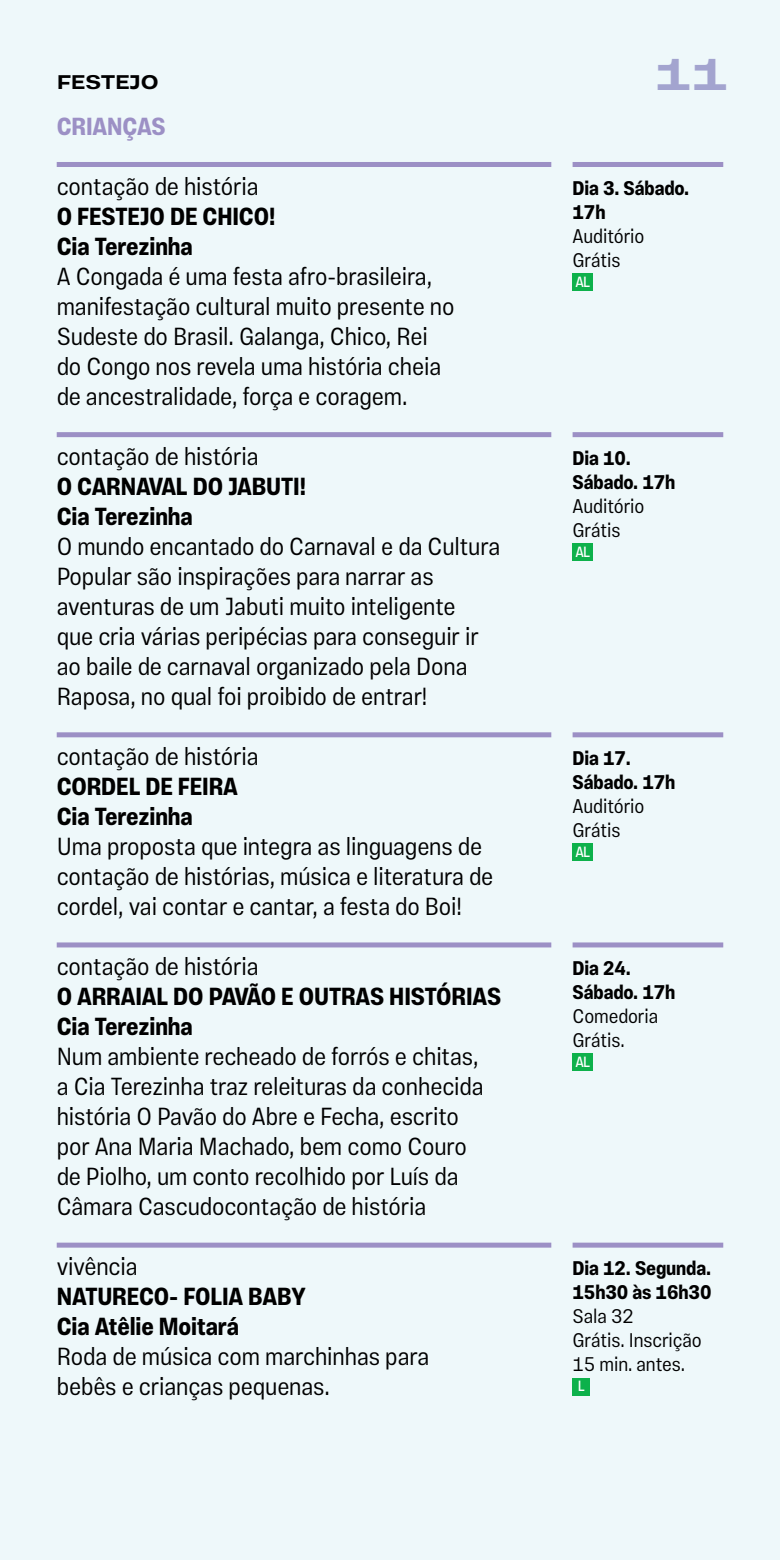
<style>
.page{position:relative;width:780px;height:1560px;background:#fff}
.page>*{position:absolute;margin:0;border:0;box-sizing:border-box;transform-origin:0 0}
.t1{font:700 45px "Vinila Extended";color:#9c90c5}
.t2{font:300 25px/30px "Vinila Condensed";letter-spacing:-.005em;color:#000}
.t3{font:700 25px/30px "Vinila Condensed";letter-spacing:-.005em;color:#000}
.t4{font:700 25px "Vinila Condensed";letter-spacing:-.005em;color:#9c90c5}
.t5{font:300 20px/24px "Vinila Condensed";letter-spacing:-.005em;color:#000}
.t6{font:700 20px/24px "Vinila Condensed";letter-spacing:-.005em;color:#000}
.t7{font:700 20px "Vinila Extended";letter-spacing:-.005em;color:#000}
.t8{font:15px "Vinila Condensed";letter-spacing:-.05em;color:#fff}
</style>
<div class="page">
<div style="left:0;top:0;width:780px;height:1559px;background:#eef8fa"></div>
<div style="left:572px;top:162px;width:151px;height:5px;background:#9c90c5"></div>
<div style="left:572px;top:273px;width:21px;height:18px;background:#0db14b"></div>
<div style="left:57px;top:162px;width:494px;height:5px;background:#9c90c5"></div>
<div style="left:57px;top:432px;width:494px;height:5px;background:#9c90c5"></div>
<div style="left:57px;top:732px;width:494px;height:5px;background:#9c90c5"></div>
<div style="left:57px;top:942px;width:494px;height:5px;background:#9c90c5"></div>
<div style="left:57px;top:1242px;width:494px;height:5px;background:#9c90c5"></div>
<div style="left:572px;top:432px;width:151px;height:5px;background:#9c90c5"></div>
<div style="left:572px;top:543px;width:21px;height:18px;background:#0db14b"></div>
<div style="left:572px;top:732px;width:151px;height:5px;background:#9c90c5"></div>
<div style="left:572px;top:843px;width:21px;height:18px;background:#0db14b"></div>
<div style="left:572px;top:942px;width:151px;height:5px;background:#9c90c5"></div>
<div style="left:572px;top:1053px;width:21px;height:18px;background:#0db14b"></div>
<div style="left:572px;top:1242px;width:151px;height:5px;background:#9c90c5"></div>
<div style="left:572px;top:1377px;width:18px;height:18px;background:#0db14b"></div>
<p class="t7" style="left:57px;top:70px;width:103px">FESTEJO</p>
<p class="t4" style="left:57px;top:111px;width:110px">CRIANÇAS</p>
<p class="t2" style="left:57px;top:171px;width:203px">contação de história</p>
<p class="t3" style="left:57px;top:201px;width:220px">O FESTEJO DE CHICO!<br>Cia Terezinha</p>
<p class="t2" style="left:57px;top:261px;width:399px">A Congada é uma festa afro-brasileira, manifestação cultural muito presente no Sudeste do Brasil. Galanga, Chico, Rei do Congo nos revela uma história cheia de ancestralidade, força e coragem.</p>
<p class="t2" style="left:57px;top:441px;width:203px">contação de história</p>
<p class="t3" style="left:57px;top:471px;width:251px">O CARNAVAL DO JABUTI!<br>Cia Terezinha</p>
<p class="t2" style="left:57px;top:531px;width:445px">O mundo encantado do Carnaval e da Cultura Popular são inspirações para narrar as aventuras de um Jabuti muito inteligente<br>que cria várias peripécias para conseguir ir ao baile de carnaval organizado pela Dona Raposa, no qual foi proibido de entrar!</p>
<p class="t2" style="left:57px;top:741px;width:203px">contação de história</p>
<p class="t3" style="left:57px;top:771px;width:183px">CORDEL DE FEIRA<br>Cia Terezinha</p>
<p class="t2" style="left:57px;top:831px;width:438px">Uma proposta que integra as linguagens de contação de histórias, música e literatura de cordel, vai contar e cantar, a festa do Boi!</p>
<p class="t2" style="left:57px;top:951px;width:203px">contação de história</p>
<p class="t3" style="left:57px;top:981px;width:446px">O ARRAIAL DO PAVÃO E OUTRAS HISTÓRIAS<br>Cia Terezinha</p>
<p class="t2" style="left:57px;top:1041px;width:428px">Num ambiente recheado de forrós e chitas, a Cia Terezinha traz releituras da conhecida história O Pavão do Abre e Fecha, escrito por Ana Maria Machado, bem como Couro de Piolho, um conto recolhido por Luís da Câmara Cascudocontação de história</p>
<p class="t2" style="left:57px;top:1251px;width:82px">vivência</p>
<p class="t3" style="left:57px;top:1281px;width:250px">NATURECO- FOLIA BABY<br>Cia Atêlie Moitará</p>
<p class="t2" style="left:57px;top:1341px;width:374px">Roda de música com marchinhas para bebês e crianças pequenas.</p>
<h1 class="t1" style="left:654px;top:47px;width:75px">11</h1>
<p class="t6" style="left:572px;top:176px;width:118px">Dia 3. Sábado.<br>17h</p>
<p class="t5" style="left:572px;top:223px;width:73px">Auditório<br>Grátis</p>
<p class="t8" style="left:575px;top:273px;width:16px">AL</p>
<p class="t6" style="left:572px;top:446px;width:104px">Dia 10.<br>Sábado. 17h</p>
<p class="t5" style="left:572px;top:493px;width:73px">Auditório<br>Grátis</p>
<p class="t8" style="left:575px;top:543px;width:16px">AL</p>
<p class="t6" style="left:572px;top:746px;width:104px">Dia 17.<br>Sábado. 17h</p>
<p class="t5" style="left:572px;top:793px;width:73px">Auditório<br>Grátis</p>
<p class="t8" style="left:575px;top:843px;width:16px">AL</p>
<p class="t6" style="left:572px;top:956px;width:104px">Dia 24.<br>Sábado. 17h</p>
<p class="t5" style="left:572px;top:1003px;width:87px">Comedoria<br>Grátis.</p>
<p class="t8" style="left:575px;top:1053px;width:16px">AL</p>
<p class="t6" style="left:572px;top:1256px;width:140px">Dia 12. Segunda.<br>15h30 às 16h30</p>
<p class="t5" style="left:572px;top:1303px;width:131px">Sala 32<br>Grátis. Inscrição<br>15 min. antes.</p>
<p class="t8" style="left:578px;top:1377px;width:8px">L</p>
</div>
